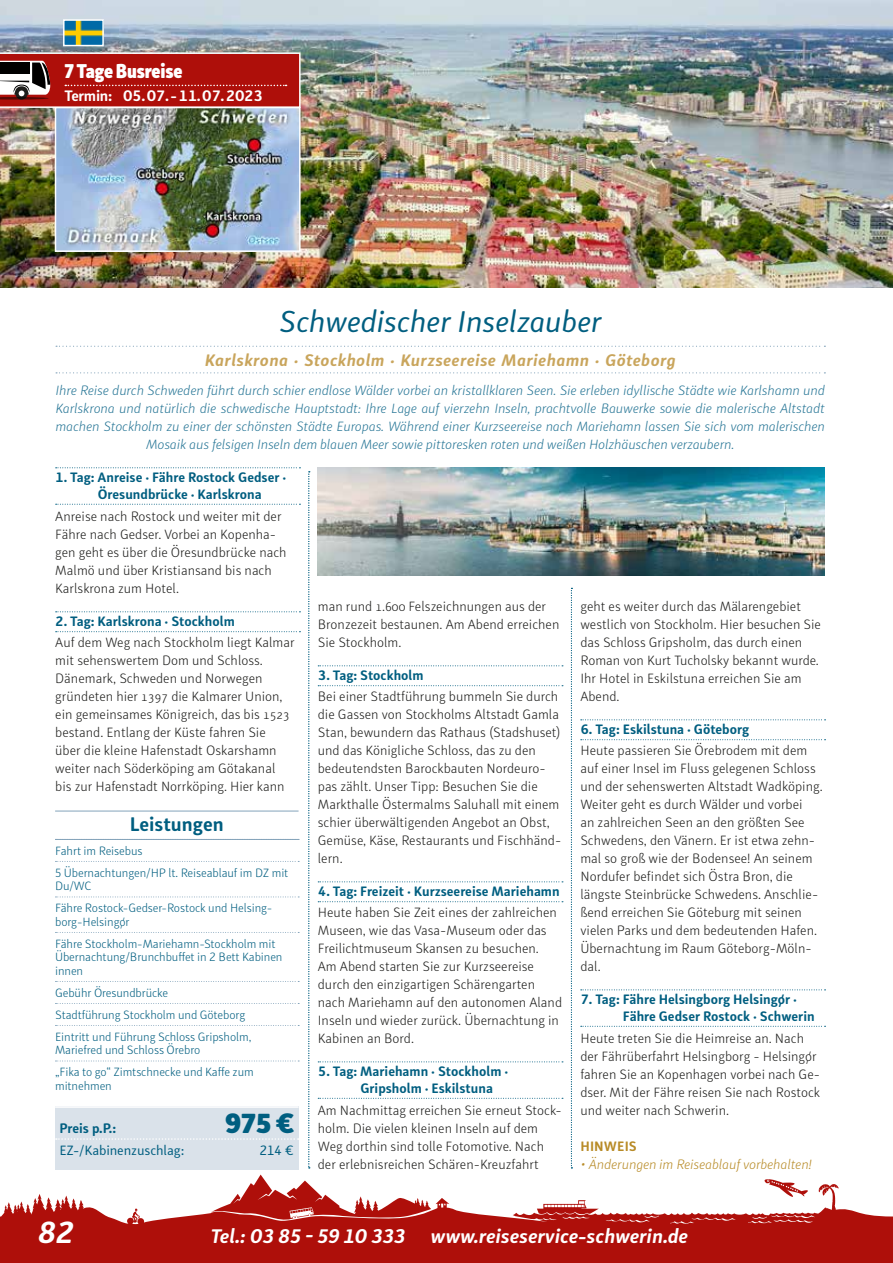
<style>
.page{position:relative;width:893px;height:1263px;background:#fff}
.page>*{position:absolute;margin:0;border:0;box-sizing:border-box;transform-origin:0 0}
.t1{font:italic 30px "Submariner R24";letter-spacing:-.01em;color:#005e80}
.t2{font:italic 700 30px "Submariner R24";color:#fff}
.t3{font:900 27px "Submariner R24";color:#005e80}
.t4{font:italic 700 19.5px "Submariner R24";color:#fff}
.t5{font:900 19.5px "Submariner R24";letter-spacing:-.01em;color:#fff;scale:.9 1}
.t6{font:700 19.5px "Submariner R24";color:#005e80}
.t7{font:italic 700 16.5px "Submariner R24";letter-spacing:.025em;color:#c9a55c}
.t8{font:700 15px "Submariner R24";letter-spacing:-.02em;color:#fff}
.t9{font:300 13.5px/18px "Submariner R24";color:#1d1d1b}
.t10{font:italic 300 13.5px/18px "Submariner R24";letter-spacing:-.01em;color:#277696;text-align:center}
.t11{font:700 13.5px/16.5px "Submariner R24";color:#005e80}
.t12{font:italic 300 13.5px "Submariner R24";letter-spacing:-.01em;color:#b88b27}
.t13{font:13.5px "Submariner R24";letter-spacing:-.01em;color:#005e80}
.t14{font:700 13.5px "Submariner R24";letter-spacing:.01em;color:#b88b27}
.t15{font:300 12px/22px "Submariner R24";letter-spacing:-.01em;color:#005e80}
</style>
<div class="page">
<img style="left:0;top:0;width:893px;height:287px">
<img style="left:58px;top:110px;width:240px;height:139px">
<div style="left:55px;top:107px;width:246px;height:145px;border:2px solid #fff"></div>
<div style="left:0;top:1174px;width:893px;height:89px;background:#ae0f0a"></div>
<svg style="left:56px;top:467px;width:244px;height:1px"></svg>
<svg style="left:56px;top:504px;width:244px;height:1px"></svg>
<svg style="left:56px;top:611px;width:244px;height:1px"></svg>
<svg style="left:56px;top:631px;width:244px;height:1px"></svg>
<svg style="left:318px;top:665px;width:245px;height:1px"></svg>
<svg style="left:318px;top:685px;width:245px;height:1px"></svg>
<svg style="left:318px;top:881px;width:245px;height:1px"></svg>
<svg style="left:318px;top:901px;width:245px;height:1px"></svg>
<svg style="left:318px;top:1061px;width:245px;height:1px"></svg>
<svg style="left:318px;top:1098px;width:245px;height:1px"></svg>
<svg style="left:581px;top:719px;width:245px;height:1px"></svg>
<svg style="left:581px;top:739px;width:245px;height:1px"></svg>
<svg style="left:581px;top:989px;width:245px;height:1px"></svg>
<svg style="left:581px;top:1026px;width:245px;height:1px"></svg>
<svg style="left:308px;top:471px;width:2px;height:697px"></svg>
<svg style="left:571px;top:588px;width:1px;height:580px"></svg>
<hr style="left:55px;top:811px;width:244px;height:1px;background:#83a3ba">
<svg style="left:55px;top:839px;width:244px;height:1px"></svg>
<svg style="left:55px;top:861px;width:244px;height:1px"></svg>
<svg style="left:55px;top:896px;width:244px;height:1px"></svg>
<svg style="left:55px;top:932px;width:244px;height:1px"></svg>
<svg style="left:55px;top:981px;width:244px;height:1px"></svg>
<svg style="left:55px;top:1003px;width:244px;height:1px"></svg>
<svg style="left:55px;top:1025px;width:244px;height:1px"></svg>
<svg style="left:55px;top:1060px;width:244px;height:1px"></svg>
<div style="left:55px;top:1106px;width:244px;height:63px;background:#dae2ea"></div>
<hr style="left:55px;top:1106px;width:244px;height:2px;background:#fff">
<svg style="left:56px;top:1138px;width:243px;height:2px"></svg>
<svg style="left:56px;top:346px;width:769px;height:1px"></svg>
<svg style="left:56px;top:372px;width:769px;height:1px"></svg>
<img style="left:318px;top:467px;width:507px;height:108px">
<svg style="left:0;top:1174px;width:893px;height:50px;fill:#fff"></svg>
<svg style="left:0;top:52px;width:301px;height:56px;background:#ad2b27"></svg>
<img style="left:66px;top:22px;width:35px;height:21px">
<div style="left:63px;top:19px;width:41px;height:27px;border:2px solid #fff"></div>
<h3 class="t5" style="left:65px;top:58px;width:133px">7 Tage Busreise</h3>
<p class="t8" style="left:65px;top:86px;width:200px">Termin: 05. 07. - 11. 07. 2023</p>
<h1 class="t1" style="left:279px;top:302px;width:324px">Schwedischer Inselzauber</h1>
<p class="t7" style="left:205px;top:349px;width:472px">Karlskrona · Stockholm · Kurzseereise Mariehamn · Göteborg</p>
<p class="t10" style="left:55px;top:381px;width:771px">Ihre Reise durch Schweden führt durch schier endlose Wälder vorbei an kristallklaren Seen. Sie erleben idyllische Städte wie Karlshamn und Karlskrona und natürlich die schwedische Hauptstadt: Ihre Lage auf vierzehn Inseln, prachtvolle Bauwerke sowie die malerische Altstadt machen Stockholm zu einer der schönsten Städte Europas. Während einer Kurzseereise nach Mariehamn lassen Sie sich vom malerischen Mosaik aus felsigen Inseln dem blauen Meer sowie pittoresken roten und weißen Holzhäuschen verzaubern.</p>
<p class="t11" style="left:98px;top:469px;width:190px;text-indent:-43px">1. Tag: Anreise · Fähre Rostock Gedser ·<br>Öresundbrücke · Karlskrona</p>
<p class="t9" style="left:55px;top:507px;width:233px">Anreise nach Rostock und weiter mit der Fähre nach Gedser. Vorbei an Kopenha&shy;gen geht es über die Öresundbrücke nach Malmö und über Kristiansand bis nach Karlskrona zum Hotel.</p>
<p class="t11" style="left:55px;top:613px;width:181px">2. Tag: Karlskrona · Stockholm</p>
<p class="t9" style="left:55px;top:633px;width:241px">Auf dem Weg nach Stockholm liegt Kalmar mit sehenswertem Dom und Schloss.<br>Dänemark, Schweden und Norwegen gründeten hier 1397 die Kalmarer Union, ein gemeinsames Königreich, das bis 1523 bestand. Entlang der Küste fahren Sie<br>über die kleine Hafenstadt Oskarshamn weiter nach Söderköping am Götakanal bis zur Hafenstadt Norrköping. Hier kann</p>
<h3 class="t6" style="left:130px;top:811px;width:96px">Leistungen</h3>
<p class="t15" style="left:55px;top:839px;width:235px">Fahrt im Reisebus<br>5 Übernachtungen/HP lt. Reiseablauf im DZ mit</p>
<p class="t15" style="left:55px;top:874px;width:219px">Du/WC<br>Fähre Rostock-Gedser-Rostock und Helsing-</p>
<p class="t15" style="left:55px;top:910px;width:222px">borg-Helsingør<br>Fähre Stockholm-Mariehamn-Stockholm mit</p>
<p class="t15" style="left:55px;top:950px;width:229px;line-height:13.5px">Übernachtung/Brunchbuffet in 2 Bett Kabinen innen</p>
<p class="t15" style="left:55px;top:981px;width:198px">Gebühr Öresundbrücke<br>Stadtführung Stockholm und Göteborg<br>Eintritt und Führung Schloss Gripsholm,</p>
<p class="t15" style="left:55px;top:1039px;width:200px">Mariefred und Schloss Örebro<br>„Fika to go“ Zimtschnecke und Kaffe zum</p>
<p class="t15" style="left:55px;top:1074px;width:58px">mitnehmen</p>
<p class="t11" style="left:59px;top:1120px;width:58px">Preis p.P.:</p>
<h2 class="t3" style="left:225px;top:1105px;width:71px">975 €</h2>
<p class="t13" style="left:59px;top:1142px;width:127px">EZ-/Kabinenzuschlag:</p>
<p class="t13" style="left:259px;top:1142px;width:36px">214 €</p>
<p class="t9" style="left:318px;top:597px;width:243px">man rund 1.600 Felszeichnungen aus der<br>Bronzezeit bestaunen. Am Abend erreichen<br>Sie Stockholm.</p>
<p class="t11" style="left:318px;top:667px;width:107px">3. Tag: Stockholm</p>
<p class="t9" style="left:318px;top:687px;width:245px">Bei einer Stadtführung bummeln Sie durch die Gassen von Stockholms Altstadt Gamla Stan, bewundern das Rathaus (Stadshuset) und das Königliche Schloss, das zu den bedeutendsten Barockbauten Nordeuro&shy;pas zählt. Unser Tipp: Besuchen Sie die Markthalle Östermalms Saluhall mit einem schier überwältigenden Angebot an Obst, Gemüse, Käse, Restaurants und Fischhänd&shy;lern.</p>
<p class="t11" style="left:318px;top:883px;width:243px">4. Tag: Freizeit · Kurzseereise Mariehamn</p>
<p class="t9" style="left:318px;top:903px;width:246px">Heute haben Sie Zeit eines der zahlreichen Museen, wie das Vasa-Museum oder das Freilichtmuseum Skansen zu besuchen.<br>Am Abend starten Sie zur Kurzseereise durch den einzigartigen Schärengarten nach Mariehamn auf den autonomen Aland Inseln und wieder zurück. Übernachtung in Kabinen an Bord.</p>
<p class="t11" style="left:360px;top:1063px;width:149px;text-indent:-43px">5. Tag: Mariehamn · Stockholm ·<br>Gripsholm · Eskilstuna</p>
<p class="t9" style="left:318px;top:1101px;width:245px">Am Nachmittag erreichen Sie erneut Stock&shy;holm. Die vielen kleinen Inseln auf dem Weg dorthin sind tolle Fotomotive. Nach der erlebnisreichen Schären-Kreuzfahrt</p>
<p class="t9" style="left:580px;top:597px;width:242px">geht es weiter durch das Mälarengebiet westlich von Stockholm. Hier besuchen Sie das Schloss Gripsholm, das durch einen Roman von Kurt Tucholsky bekannt wurde.<br>Ihr Hotel in Eskilstuna erreichen Sie am Abend.</p>
<p class="t11" style="left:580px;top:721px;width:170px">6. Tag: Eskilstuna · Göteborg</p>
<p class="t9" style="left:580px;top:741px;width:244px">Heute passieren Sie Örebrodem mit dem auf einer Insel im Fluss gelegenen Schloss und der sehenswerten Altstadt Wadköping.<br>Weiter geht es durch Wälder und vorbei<br>an zahlreichen Seen an den größten See Schwedens, den Vänern. Er ist etwa zehn&shy;mal so groß wie der Bodensee! An seinem Nordufer befindet sich Östra Bron, die längste Steinbrücke Schwedens. Anschlie&shy;ßend erreichen Sie Göteburg mit seinen vielen Parks und dem bedeutenden Hafen.<br>Übernachtung im Raum Göteborg-Möln&shy;dal.</p>
<p class="t11" style="left:623px;top:991px;width:193px;text-indent:-43px">7. Tag: Fähre Helsingborg Helsingør ·<br>Fähre Gedser Rostock · Schwerin</p>
<p class="t9" style="left:580px;top:1029px;width:241px">Heute treten Sie die Heimreise an. Nach der Fährüberfahrt Helsingborg - Helsingør fahren Sie an Kopenhagen vorbei nach Ge&shy;dser. Mit der Fähre reisen Sie nach Rostock und weiter nach Schwerin.</p>
<p class="t14" style="left:580px;top:1137px;width:58px">HINWEIS</p>
<p class="t12" style="left:580px;top:1156px;width:233px">• Änderungen im Reiseablauf vorbehalten!</p>
<h1 class="t2" style="left:38px;top:1212px;width:37px">82</h1>
<h3 class="t4" style="left:211px;top:1223px;width:196px">Tel.: 03 85 - 59 10 333</h3>
<h3 class="t4" style="left:431px;top:1223px;width:259px">www.reiseservice-schwerin.de</h3>
</div>
